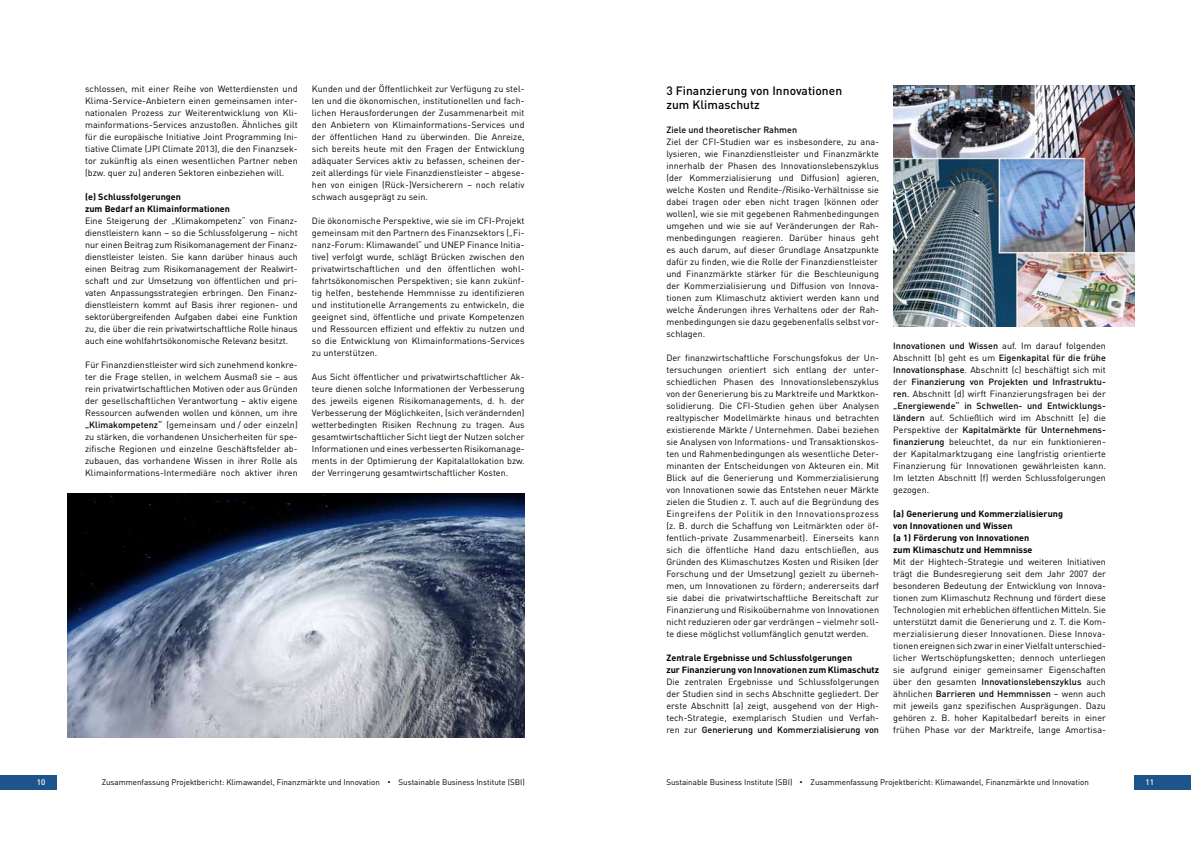
<style>
.page{position:relative;width:1191px;height:842px;background:#fff}
.page>*{position:absolute;margin:0;border:0;box-sizing:border-box;transform-origin:0 0}
.t1{font:500 12px/14px "DIN";letter-spacing:.005em;color:#000}
.t2{font:9px/12px "DIN";letter-spacing:.005em;color:#000;text-align:justify}
.t3{font:700 9px/12px "DIN";letter-spacing:.005em;color:#000}
.t4{font:500 9px "DIN";letter-spacing:.005em;color:#000}
.t5{font:8px "DIN";color:#000}
.t6{font:500 8px "DIN";color:#fff}
.s1{font-weight:500}
.s2{font-weight:500;font-size:14px}
</style>
<div class="page">
<div style="left:0;top:775px;width:57px;height:14px;background:#1e548c"></div>
<div style="left:1134px;top:775px;width:57px;height:14px;background:#1e548c"></div>
<img style="left:893px;top:85px;width:241px;height:241px">
<img style="left:67px;top:493px;width:457px;height:244px">
<p class="t2" style="left:85px;top:83px;width:214px">schlossen, mit einer Reihe von Wetterdiensten und Klima-Service-Anbietern einen gemeinsamen inter&shy;nationalen Prozess zur Weiterentwicklung von Kli&shy;mainformations-Services anzustoßen. Ähnliches gilt für die europäische Initiative Joint Programming Ini&shy;tiative Climate (JPI Climate 2013), die den Finanzsek&shy;tor zukünftig als einen wesentlichen Partner neben (bzw. quer zu) anderen Sektoren einbeziehen will.</p>
<p class="t3" style="left:85px;top:191px;width:146px">(e) Schlussfolgerungen<br>zum Bedarf an Klimainformationen</p>
<p class="t2" style="left:85px;top:215px;width:214px">Eine Steigerung der „Klimakompetenz“ von Finanz&shy;dienstleistern kann – so die Schlussfolgerung – nicht nur einen Beitrag zum Risikomanagement der Finanz&shy;dienstleister leisten. Sie kann darüber hinaus auch einen Beitrag zum Risikomanagement der Realwirt&shy;schaft und zur Umsetzung von öffentlichen und pri&shy;vaten Anpassungsstrategien erbringen. Den Finanz&shy;dienstleistern kommt auf Basis ihrer regionen- und sektorübergreifenden Aufgaben dabei eine Funktion zu, die über die rein privatwirtschaftliche Rolle hinaus auch eine wohlfahrtsökonomische Relevanz besitzt.</p>
<p class="t2" style="left:85px;top:359px;width:214px">Für Finanzdienstleister wird sich zunehmend konkre&shy;ter die Frage stellen, in welchem Ausmaß sie – aus rein privatwirtschaftlichen Motiven oder aus Gründen der gesellschaftlichen Verantwortung – aktiv eigene Ressourcen aufwenden wollen und können, um ihre <span class="s1">„Klimakompetenz“</span> (gemeinsam und / oder einzeln) zu stärken, die vorhandenen Unsicherheiten für spe&shy;zifische Regionen und einzelne Geschäftsfelder ab&shy;zubauen, das vorhandene Wissen in ihrer Rolle als Klimainformations-Intermediäre noch aktiver ihren</p>
<p class="t2" style="left:312px;top:83px;width:214px">Kunden und der Öffentlichkeit zur Verfügung zu stel&shy;len und die ökonomischen, institutionellen und fach&shy;lichen Herausforderungen der Zusammenarbeit mit den Anbietern von Klimainformations-Services und der öffentlichen Hand zu überwinden. Die Anreize, sich bereits heute mit den Fragen der Entwicklung adäquater Services aktiv zu befassen, scheinen der&shy;zeit allerdings für viele Finanzdienstleister – abgese&shy;hen von einigen (Rück-)Versicherern – noch relativ schwach ausgeprägt zu sein.</p>
<p class="t2" style="left:312px;top:215px;width:214px">Die ökonomische Perspektive, wie sie im CFI-Projekt gemeinsam mit den Partnern des Finanzsektors („Fi&shy;nanz-Forum: Klimawandel“ und UNEP Finance Initia&shy;tive) verfolgt wurde, schlägt Brücken zwischen den privatwirtschaftlichen und den öffentlichen wohl&shy;fahrtsökonomischen Perspektiven; sie kann zukünf&shy;tig helfen, bestehende Hemmnisse zu identifizieren und institutionelle Arrangements zu entwickeln, die geeignet sind, öffentliche und private Kompetenzen und Ressourcen effizient und effektiv zu nutzen und so die Entwicklung von Klimainformations-Services zu unterstützen.</p>
<p class="t2" style="left:312px;top:371px;width:214px">Aus Sicht öffentlicher und privatwirtschaftlicher Ak&shy;teure dienen solche Informationen der Verbesserung des jeweils eigenen Risikomanagements, d. h. der Verbesserung der Möglichkeiten, (sich verändernden) wetterbedingten Risiken Rechnung zu tragen. Aus gesamtwirtschaftlicher Sicht liegt der Nutzen solcher Informationen und eines verbesserten Risikomanage&shy;ments in der Optimierung der Kapitalallokation bzw. der Verringerung gesamtwirtschaftlicher Kosten.</p>
<h1 class="t1" style="left:666px;top:83px;width:177px">3 Finanzierung von Innovationen zum Klimaschutz</h1>
<p class="t4" style="left:666px;top:124px;width:132px">Ziele und theoretischer Rahmen</p>
<p class="t2" style="left:666px;top:136px;width:214px;text-align:left">Ziel der CFI-Studien war es insbesondere, zu ana&shy;lysieren, wie Finanzdienstleister und Finanzmärkte innerhalb der Phasen des Innovationslebenszyklus (der Kommerzialisierung und Diffusion) agieren, welche Kosten und Rendite-/Risiko-Verhältnisse sie dabei tragen oder eben nicht tragen (können oder wollen), wie sie mit gegebenen Rahmenbedingungen umgehen und wie sie auf Veränderungen der Rah&shy;menbedingungen reagieren. Darüber hinaus geht es auch darum, auf dieser Grundlage Ansatzpunkte dafür zu finden, wie die Rolle der Finanzdienstleister und Finanzmärkte stärker für die Beschleunigung der Kommerzialisierung und Diffusion von Innova&shy;tionen zum Klimaschutz aktiviert werden kann und welche Änderungen ihres Verhaltens oder der Rah&shy;menbedingungen sie dazu gegebenenfalls selbst vor&shy;schlagen.</p>
<p class="t2" style="left:666px;top:351px;width:214px">Der finanzwirtschaftliche Forschungsfokus der Un&shy;tersuchungen orientiert sich entlang der unter&shy;schiedlichen Phasen des Innovationslebenszyklus von der Generierung bis zu Marktreife und Marktkon&shy;solidierung. Die CFI-Studien gehen über Analysen realtypischer Modellmärkte hinaus und betrachten existierende Märkte / Unternehmen. Dabei beziehen sie Analysen von Informations- und Transaktionskos&shy;ten und Rahmenbedingungen als wesentliche Deter&shy;minanten der Entscheidungen von Akteuren ein. Mit Blick auf die Generierung und Kommerzialisierung von Innovationen sowie das Entstehen neuer Märkte zielen die Studien z. T. auch auf die Begründung des Eingreifens der Politik in den Innovationsprozess (z. B. durch die Schaffung von Leitmärkten oder öf&shy;fentlich-private Zusammenarbeit). Einerseits kann sich die öffentliche Hand dazu entschließen, aus Gründen des Klimaschutzes Kosten und Risiken (der Forschung und der Umsetzung) gezielt zu überneh&shy;men, um Innovationen zu fördern; andererseits darf sie dabei die privatwirtschaftliche Bereitschaft zur Finanzierung und Risikoübernahme von Innovationen nicht reduzieren oder gar verdrängen – vielmehr soll&shy;te diese möglichst vollumfänglich genutzt werden.</p>
<p class="t3" style="left:666px;top:651px;width:214px">Zentrale Ergebnisse und Schlussfolgerungen<br>zur Finanzierung von Innovationen zum Klimaschutz</p>
<p class="t2" style="left:666px;top:675px;width:214px">Die zentralen Ergebnisse und Schlussfolgerungen der Studien sind in sechs Abschnitte gegliedert. Der erste Abschnitt (a) zeigt, ausgehend von der High&shy;tech-Strategie, exemplarisch Studien und Verfah&shy;ren zur <span class="s1">Generierung und Kommerzialisierung von</span></p>
<p class="t2" style="left:893px;top:339px;width:214px"><span class="s1">Innovationen und Wissen</span> auf. Im darauf folgenden Abschnitt (b) geht es um <span class="s1">Eigenkapital für die frühe Innovationsphase</span>. Abschnitt (c) beschäftigt sich mit der <span class="s1">Finanzierung von Projekten und Infrastruktu&shy;ren</span>. Abschnitt (d) wirft Finanzierungsfragen bei der <span class="s1">„Energiewende“ in Schwellen- und Entwicklungs&shy;ländern</span> auf. Schließlich wird im Abschnitt (e) die Perspektive der <span class="s1">Kapitalmärkte für Unternehmens&shy;finanzierung</span> beleuchtet, da nur ein funktionieren&shy;der Kapitalmarktzugang eine langfristig orientierte Finanzierung für Innovationen gewährleisten kann.<br>Im letzten Abschnitt (f) werden Schlussfolgerungen gezogen.</p>
<p class="t3" style="left:893px;top:507px;width:171px">(a) Generierung und Kommerzialisierung von Innovationen und Wissen<br>(a 1) Förderung von Innovationen<br>zum Klimaschutz und Hemmnisse</p>
<p class="t2" style="left:893px;top:555px;width:214px">Mit der Hightech-Strategie und weiteren Initiativen trägt die Bundesregierung seit dem Jahr 2007 der besonderen Bedeutung der Entwicklung von Innova&shy;tionen zum Klimaschutz Rechnung und fördert diese Technologien mit erheblichen öffentlichen Mitteln. Sie unterstützt damit die Generierung und z. T. die Kom&shy;merzialisierung dieser Innovationen. Diese Innova&shy;tionen ereignen sich zwar in einer Vielfalt unterschied&shy;licher Wertschöpfungsketten; dennoch unterliegen sie aufgrund einiger gemeinsamer Eigenschaften über den gesamten <span class="s1">Innovationslebenszyklus</span> auch ähnlichen <span class="s1">Barrieren und Hemmnissen</span> – wenn auch mit jeweils ganz spezifischen Ausprägungen. Dazu gehören z. B. hoher Kapitalbedarf bereits in einer frühen Phase vor der Marktreife, lange Amortisa-</p>
<p class="t6" style="left:37px;top:777px;width:10px">10</p>
<p class="t5" style="left:102px;top:777px;width:424px">Zusammenfassung Projektbericht: Klimawandel, Finanzmärkte und Innovation <span class="s2">·</span> Sustainable Business Institute (SBI)</p>
<p class="t5" style="left:666px;top:777px;width:424px">Sustainable Business Institute (SBI) <span class="s2">·</span> Zusammenfassung Projektbericht: Klimawandel, Finanzmärkte und Innovation</p>
<p class="t6" style="left:1145px;top:777px;width:10px">11</p>
</div>
